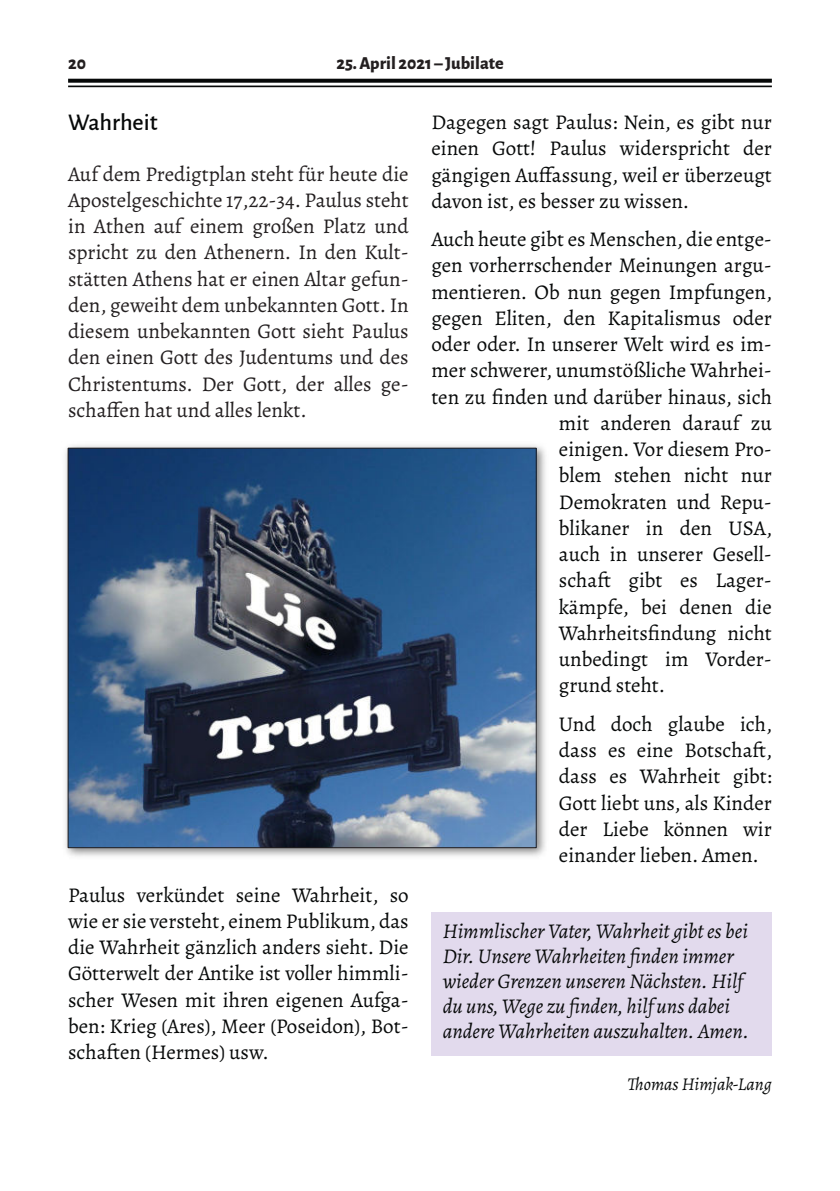
<style>
.page{position:relative;width:840px;height:1191px;background:#fff}
.page>*{position:absolute;margin:0;border:0;box-sizing:border-box;transform-origin:0 0}
.t1{font:500 24px "Alegreya Sans";color:#070909}
.t2{font:21px/26.2px "Alegreya";color:#070909;text-align:justify}
.t3{font:21px/26.2px "Alegreya";color:#231f20;text-align:justify}
.t4{font:italic 21px/25.2px "Alegreya";color:#070909}
.t5{font:800 18px "Alegreya Sans";color:#231f20}
.t6{font:italic 18px "Alegreya";color:#070909}
</style>
<div class="page">
<svg style="left:68px;top:79px;width:703px;height:4px;background:#191b1b"></svg>
<hr style="left:68px;top:86px;width:703px;height:1px;background:#070909">
<div style="left:431px;top:912px;width:340px;height:143px;background:#e2daed"></div>
<img style="left:65px;top:445px;width:481px;height:412px">
<img style="left:70px;top:450px;width:464px;height:396px">
<p class="t5" style="left:68px;top:50px;width:19px">20</p>
<p class="t5" style="left:336px;top:50px;width:169px">25. April 2021 – Jubilate</p>
<p class="t1" style="left:68px;top:105px;width:91px">Wahrheit</p>
<p class="t3" style="left:68px;top:160px;width:342px">Auf dem Predigtplan steht für heute die Apostelgeschichte 17,22-34. Paulus steht in Athen auf einem großen Platz und spricht zu den Athenern. In den Kult‐ stätten Athens hat er einen Altar gefun‐ den, geweiht dem unbekannten Gott. In diesem unbekannten Gott sieht Paulus den einen Gott des Judentums und des Christentums. Der Gott, der alles ge‐ schaffen hat und alles lenkt.</p>
<p class="t2" style="left:68px;top:881px;width:342px">Paulus verkündet seine Wahrheit, so wie er sie versteht,einem Publikum,das die Wahrheit gänzlich anders sieht. Die Götterwelt der Antike ist voller himmli‐ scher Wesen mit ihren eigenen Aufga‐ ben: Krieg (Ares), Meer (Poseidon), Bot‐ schaften (Hermes) usw.</p>
<p class="t2" style="left:431px;top:109px;width:342px">Dagegen sagt Paulus: Nein, es gibt nur einen Gott! Paulus widerspricht der gängigen Auffassung, weil er überzeugt davon ist, es besser zu wissen.</p>
<p class="t2" style="left:431px;top:226px;width:342px">Auch heute gibt es Menschen,die entge‐</p>
<p class="t2" style="left:431px;top:252px;width:342px">gen vorherrschender Meinungen argu‐</p>
<p class="t2" style="left:431px;top:278px;width:342px">mentieren. Ob nun gegen Impfungen,</p>
<p class="t2" style="left:431px;top:305px;width:342px">gegen Eliten, den Kapitalismus oder</p>
<p class="t2" style="left:431px;top:331px;width:342px">oder oder. In unserer Welt wird es im‐</p>
<p class="t2" style="left:431px;top:357px;width:342px">mer schwerer, unumstößliche Wahrhei‐</p>
<p class="t2" style="left:431px;top:383px;width:342px">ten zu finden und darüber hinaus, sich</p>
<p class="t2" style="left:558px;top:410px;width:214px">mit anderen darauf zu</p>
<p class="t2" style="left:558px;top:436px;width:214px">einigen. Vor diesem Pro‐</p>
<p class="t2" style="left:558px;top:462px;width:214px">blem stehen nicht nur</p>
<p class="t2" style="left:558px;top:488px;width:214px">Demokraten und Repu‐</p>
<p class="t2" style="left:558px;top:515px;width:215px">blikaner in den USA,</p>
<p class="t2" style="left:558px;top:541px;width:214px">auch in unserer Gesell‐</p>
<p class="t2" style="left:558px;top:567px;width:214px">schaft gibt es Lager‐</p>
<p class="t2" style="left:558px;top:593px;width:214px">kämpfe, bei denen die</p>
<p class="t2" style="left:558px;top:620px;width:214px">Wahrheitsfindung nicht</p>
<p class="t2" style="left:558px;top:646px;width:214px">unbedingt im Vorder‐</p>
<p class="t2" style="left:558px;top:672px;width:108px">grund steht.</p>
<p class="t2" style="left:558px;top:710px;width:215px">Und doch glaube ich, dass es eine Botschaft, dass es Wahrheit gibt:<br>Gott liebt uns, als Kinder der Liebe können wir einander lieben. Amen.</p>
<p class="t4" style="left:442px;top:917px;width:308px">Himmlischer Vater, Wahrheit gibt es bei Dir. Unsere Wahrheiten finden immer wieder Grenzen unseren Nächsten. Hilf du uns, Wege zu finden, hilf uns dabei andere Wahrheiten auszuhalten. Amen.</p>
<p class="t6" style="left:627px;top:1072px;width:146px">Thomas Himjak-Lang</p>
</div>
